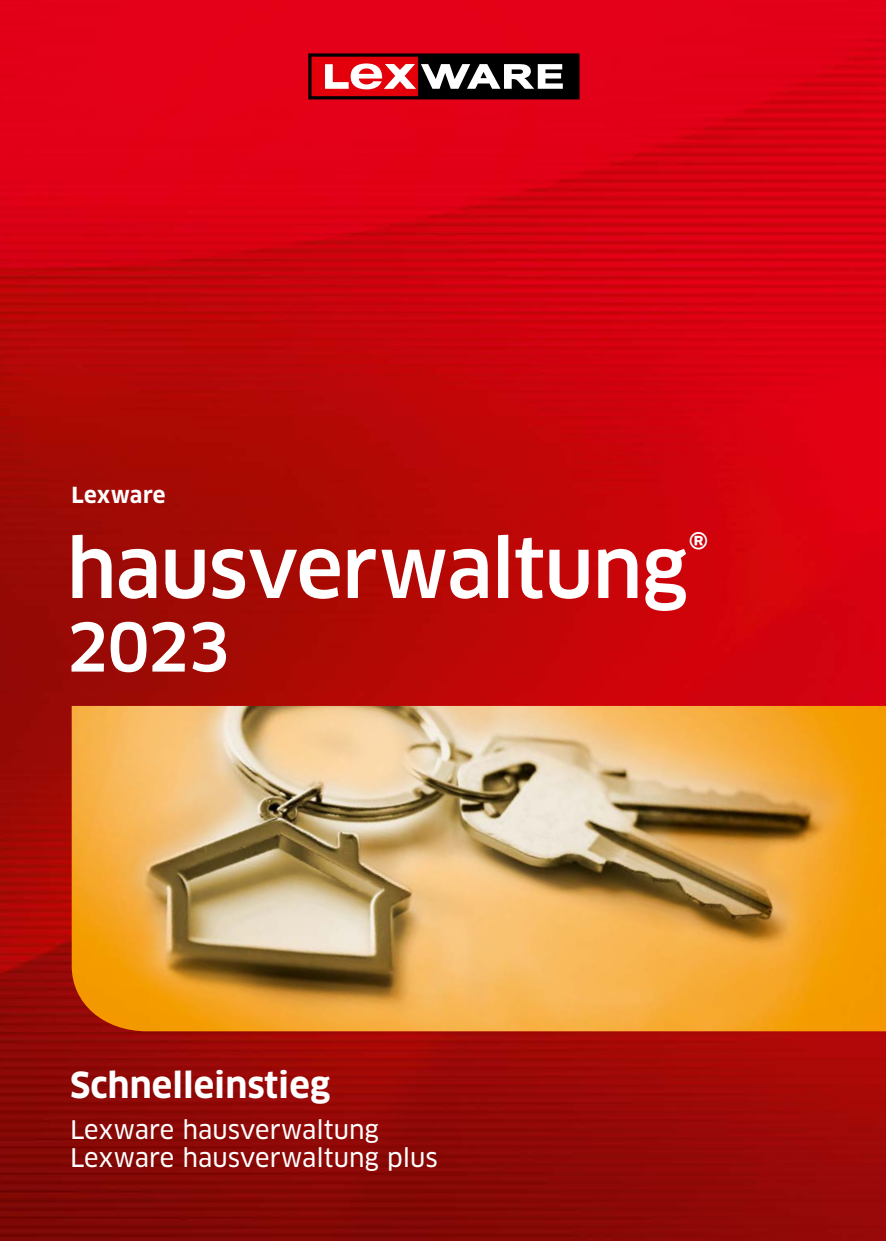
<style>
.page{position:relative;width:886px;height:1241px;background:#fff}
.page>*{position:absolute;margin:0;border:0;box-sizing:border-box;transform-origin:0 0}
.t1{font:500 80px "Clan Pro";letter-spacing:-.015em;color:#fff}
.t2{font:500 65.75px "Clan Pro";color:#fff}
.t3{font:700 35px "Clan Pro";color:#fff}
.t4{font:25px/27.5px "Clan Pro News";color:#fff}
.t5{font:700 21.75px "Clan Pro";letter-spacing:.01em;color:#fff}
</style>
<div class="page">
<img style="left:0;top:0;width:886px;height:1240px">
<img style="left:72px;top:705px;width:814px;height:326px">
<div style="left:308px;top:53px;width:271px;height:46px;background:#000"></div>
<svg style="left:311px;top:56px;width:252px;height:41px"></svg>
<p class="t5" style="left:72px;top:482px;width:96px">Lexware</p>
<h1 class="t1" style="left:66px;top:521px;width:644px">hausverwaltung<sup>®</sup></h1>
<h2 class="t2" style="left:66px;top:608px;width:165px">2023</h2>
<h3 class="t3" style="left:70px;top:1064px;width:262px">Schnelleinstieg</h3>
<p class="t4" style="left:70px;top:1116px;width:369px">Lexware hausverwaltung<br>Lexware hausverwaltung plus</p>
</div>
